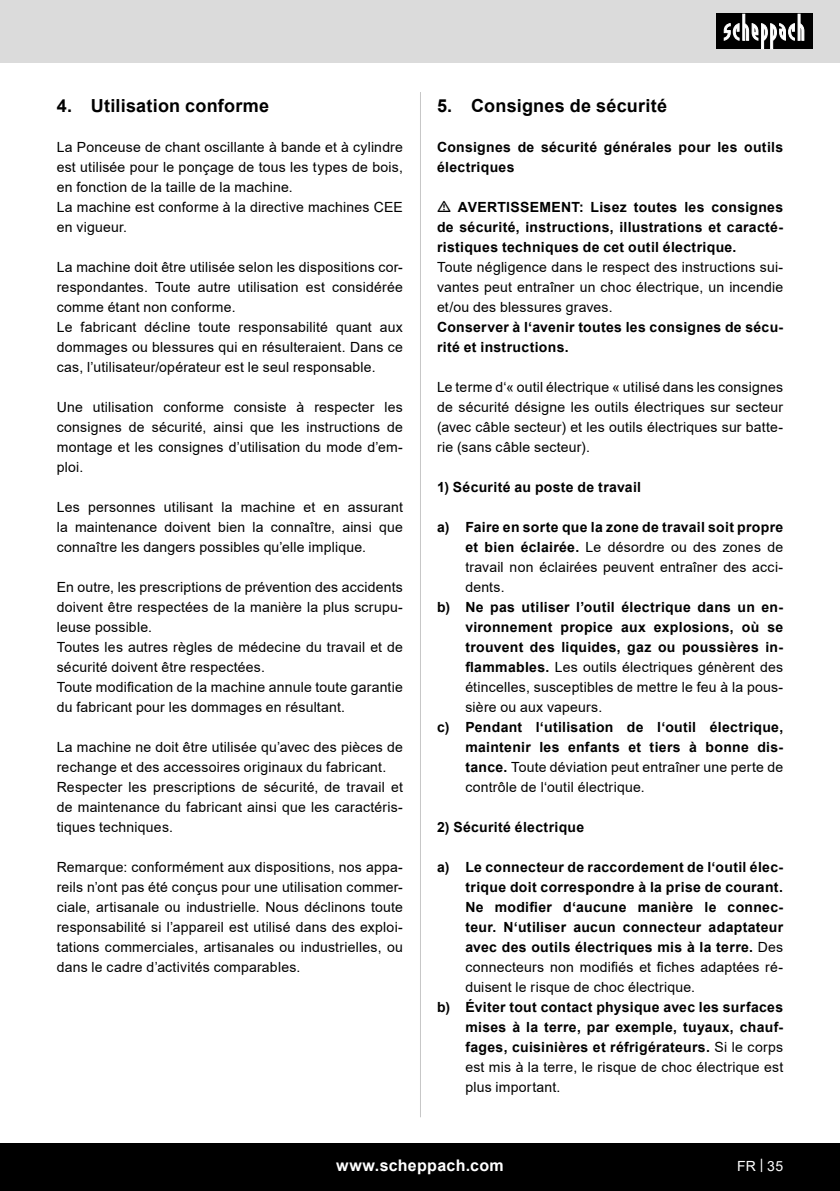
<style>
.page{position:relative;width:840px;height:1191px;background:#fff}
.page>*{position:absolute;margin:0;border:0;box-sizing:border-box;transform-origin:0 0}
.t1{font:700 18px "Arial";letter-spacing:.015em;color:#000}
.t2{font:700 16px "Arial";letter-spacing:.02em;color:#fff}
.Basiseinstellung{font:14px/20px "Arial";letter-spacing:.015em;color:#000;text-align:justify}
.Grundtext_Bold{font:700 14px/20px "Arial";letter-spacing:.02em;color:#000;text-align:justify}
.Subheadline{font:700 14px/20px "Arial";letter-spacing:.025em;color:#000}
.Basiseinstellung-2{font:700 14px "Arial";letter-spacing:.02em;color:#000}
.t3{font:14px "Arial";color:#fff}
.s1{font-weight:700}
.s2{font-weight:400}
</style>
<div class="page">
<div style="left:0;top:0;width:839px;height:63px;background:#dbdbdb"></div>
<div style="left:0;top:1143px;width:839px;height:48px;background:#000"></div>
<div style="left:716px;top:14px;width:96px;height:35px;background:#000"></div>
<svg style="left:723px;top:14px;width:81px;height:35px"></svg>
<hr style="left:420px;top:92px;width:1px;height:1025px;background:#c7c7c7">
<p class="t1" style="left:57px;top:93px;width:214px">4. Utilisation conforme</p>
<p class="Basiseinstellung" style="left:57px;top:137px;width:347px">La Ponceuse de chant oscillante à bande et à cylindre est utilisée pour le ponçage de tous les types de bois, en fonction de la taille de la machine.</p>
<p class="Basiseinstellung" style="left:57px;top:197px;width:347px">La machine est conforme à la directive machines CEE en vigueur.</p>
<p class="Basiseinstellung" style="left:57px;top:257px;width:347px">La machine doit être utilisée selon les dispositions cor&shy;respondantes. Toute autre utilisation est considérée comme étant non conforme.</p>
<p class="Basiseinstellung" style="left:57px;top:317px;width:347px">Le fabricant décline toute responsabilité quant aux dommages ou blessures qui en résulteraient. Dans ce cas, l’utilisateur/opérateur est le seul responsable.</p>
<p class="Basiseinstellung" style="left:57px;top:397px;width:347px">Une utilisation conforme consiste à respecter les consignes de sécurité, ainsi que les instructions de montage et les consignes d’utilisation du mode d’em&shy;ploi.</p>
<p class="Basiseinstellung" style="left:57px;top:497px;width:347px">Les personnes utilisant la machine et en assurant la maintenance doivent bien la connaître, ainsi que connaître les dangers possibles qu’elle implique.</p>
<p class="Basiseinstellung" style="left:57px;top:577px;width:347px">En outre, les prescriptions de prévention des accidents doivent être respectées de la manière la plus scrupu&shy;leuse possible.</p>
<p class="Basiseinstellung" style="left:57px;top:637px;width:347px">Toutes les autres règles de médecine du travail et de sécurité doivent être respectées.</p>
<p class="Basiseinstellung" style="left:57px;top:677px;width:347px">Toute modification de la machine annule toute garantie du fabricant pour les dommages en résultant.</p>
<p class="Basiseinstellung" style="left:57px;top:737px;width:347px">La machine ne doit être utilisée qu’avec des pièces de rechange et des accessoires originaux du fabricant.</p>
<p class="Basiseinstellung" style="left:57px;top:777px;width:347px">Respecter les prescriptions de sécurité, de travail et de maintenance du fabricant ainsi que les caractéris&shy;tiques techniques.</p>
<p class="Basiseinstellung" style="left:57px;top:857px;width:347px">Remarque: conformément aux dispositions, nos appa&shy;reils n’ont pas été conçus pour une utilisation commer&shy;ciale, artisanale ou industrielle. Nous déclinons toute responsabilité si l’appareil est utilisé dans des exploi&shy;tations commerciales, artisanales ou industrielles, ou dans le cadre d’activités comparables.</p>
<p class="t1" style="left:437px;top:93px;width:231px">5. Consignes de sécurité</p>
<p class="Subheadline" style="left:437px;top:137px;width:347px">Consignes de sécurité générales pour les outils électriques</p>
<p class="Grundtext_Bold" style="left:437px;top:197px;width:347px;text-indent:21px">AVERTISSEMENT: Lisez toutes les consignes de sécurité, instructions, illustrations et caracté&shy;ristiques techniques de cet outil électrique.</p>
<p class="Basiseinstellung" style="left:437px;top:257px;width:347px">Toute négligence dans le respect des instructions sui&shy;vantes peut entraîner un choc électrique, un incendie et/ou des blessures graves.</p>
<p class="Subheadline" style="left:437px;top:317px;width:347px">Conserver à l‘avenir toutes les consignes de sécu&shy;rité et instructions.</p>
<p class="Basiseinstellung" style="left:437px;top:377px;width:347px">Le terme d‘« outil électrique « utilisé dans les consignes de sécurité désigne les outils électriques sur secteur (avec câble secteur) et les outils électriques sur batte&shy;rie (sans câble secteur).</p>
<p class="Basiseinstellung-2" style="left:437px;top:477px;width:205px">1) Sécurité au poste de travail</p>
<p class="Basiseinstellung" style="left:465px;top:517px;width:319px;text-indent:-28px"><span class="s1">a) Faire en sorte que la zone de travail soit propre et bien éclairée.</span> Le désordre ou des zones de travail non éclairées peuvent entraîner des acci&shy;dents.</p>
<p class="Grundtext_Bold" style="left:465px;top:597px;width:319px;text-indent:-28px">b) Ne pas utiliser l’outil électrique dans un en&shy;vironnement propice aux explosions, où se trouvent des liquides, gaz ou poussières in&shy;flammables. <span class="s2">Les outils électriques génèrent des étincelles, susceptibles de mettre le feu à la pous&shy;sière ou aux vapeurs.</span></p>
<p class="Grundtext_Bold" style="left:465px;top:717px;width:319px;text-indent:-28px">c) Pendant l‘utilisation de l‘outil électrique, maintenir les enfants et tiers à bonne dis&shy;tance. <span class="s2">Toute déviation peut entraîner une perte de contrôle de l‘outil électrique.</span></p>
<p class="Grundtext_Bold" style="left:437px;top:817px;width:149px">2) Sécurité électrique</p>
<p class="Grundtext_Bold" style="left:437px;top:857px;width:347px;text-align:right">a) Le connecteur de raccordement de l‘outil élec&shy;trique doit correspondre à la prise de courant.</p>
<p class="Grundtext_Bold" style="left:465px;top:897px;width:319px">Ne modifier d‘aucune manière le connec&shy;teur. N‘utiliser aucun connecteur adaptateur avec des outils électriques mis à la terre. <span class="s2">Des connecteurs non modifiés et fiches adaptées ré&shy;duisent le risque de choc électrique.</span></p>
<p class="Grundtext_Bold" style="left:465px;top:997px;width:319px;text-indent:-28px">b) Éviter tout contact physique avec les surfaces mises à la terre, par exemple, tuyaux, chauf&shy;fages, cuisinières et réfrigérateurs. <span class="s2">Si le corps est mis à la terre, le risque de choc électrique est plus important.</span></p>
<p class="t2" style="left:336px;top:1154px;width:169px">www.scheppach.com</p>
<p class="t3" style="left:736px;top:1156px;width:48px">FR | 35</p>
</div>
